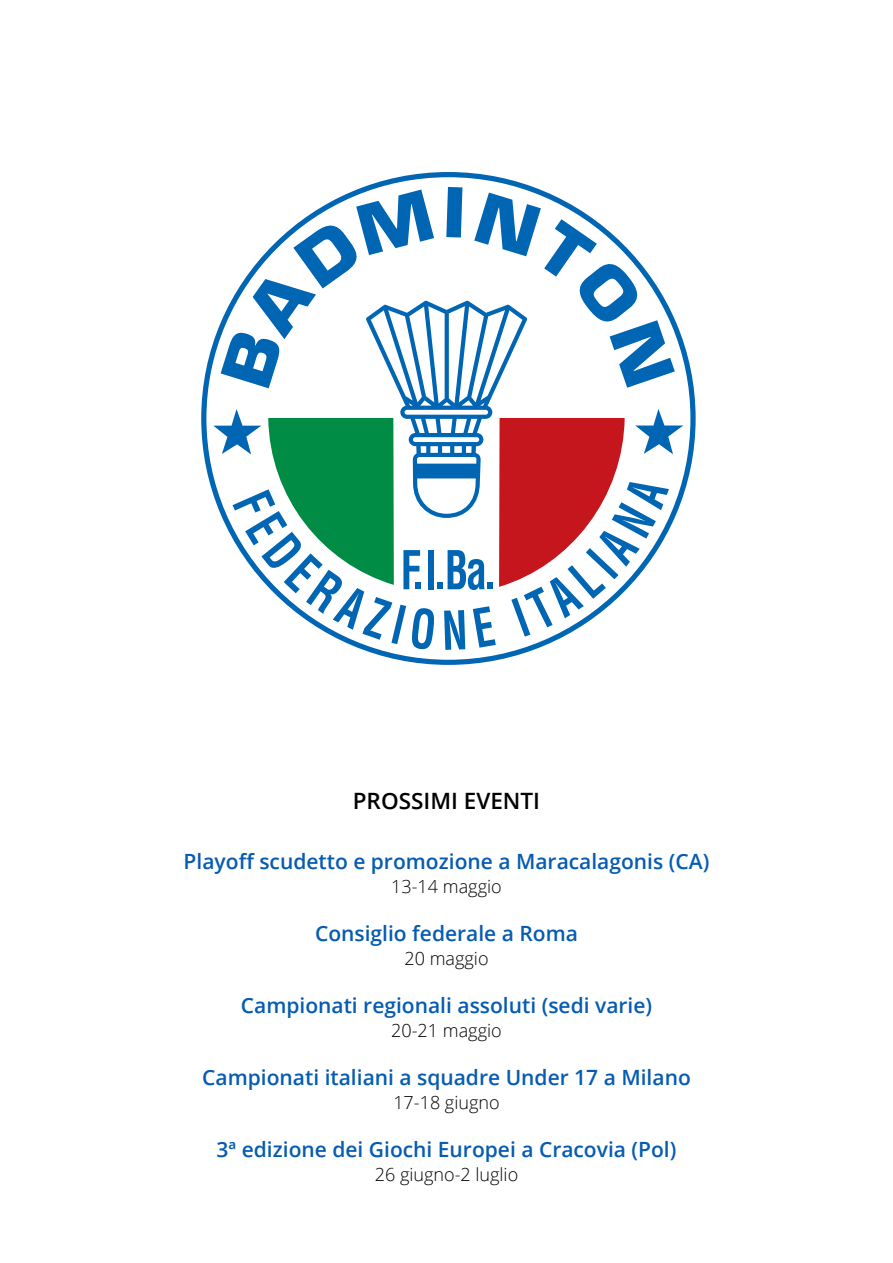
<style>
.page{position:relative;width:893px;height:1263px;background:#fff}
.page>*{position:absolute;margin:0;border:0;box-sizing:border-box;transform-origin:0 0}
.t1{font:600 22.5px "Open Sans";color:#000}
.t2{font:600 21px "Open Sans";color:#065cb1}
.t3{font:300 18px "Open Sans";color:#000}
</style>
<div class="page">
<svg style="left:201px;top:172px;width:495px;height:493px"></svg>
<svg style="left:213px;top:187px;width:470px;height:463px"></svg>
<p class="t1" style="left:353px;top:785px;width:189px">PROSSIMI EVENTI</p>
<p class="t2" style="left:184px;top:847px;width:527px">Playoff scudetto e promozione a Maracalagonis (CA)</p>
<p class="t3" style="left:391px;top:874px;width:112px">13-14 maggio</p>
<p class="t2" style="left:315px;top:919px;width:264px">Consiglio federale a Roma</p>
<p class="t3" style="left:404px;top:946px;width:86px">20 maggio</p>
<p class="t2" style="left:241px;top:991px;width:413px">Campionati regionali assoluti (sedi varie)</p>
<p class="t3" style="left:391px;top:1018px;width:112px">20-21 maggio</p>
<p class="t2" style="left:202px;top:1063px;width:490px">Campionati italiani a squadre Under 17 a Milano</p>
<p class="t3" style="left:393px;top:1090px;width:108px">17-18 giugno</p>
<p class="t2" style="left:217px;top:1135px;width:461px">3ª edizione dei Giochi Europei a Cracovia (Pol)</p>
<p class="t3" style="left:375px;top:1162px;width:145px">26 giugno-2 luglio</p>
</div>
